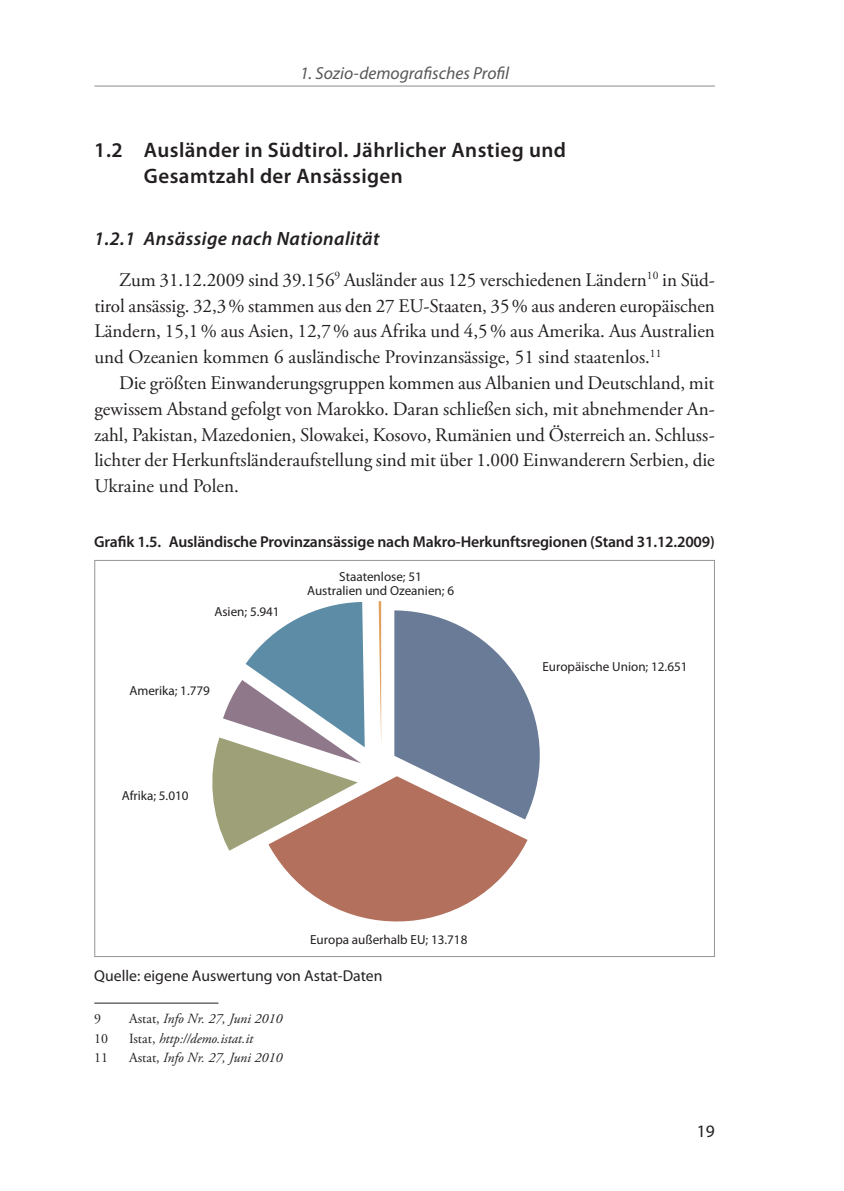
<style>
.page{position:relative;width:844px;height:1191px;background:#fff}
.page>*{position:absolute;margin:0;border:0;box-sizing:border-box;transform-origin:0 0}
.t1{font:600 21px/25.7px "Bfqvmc Myriad Pro";letter-spacing:.02em;color:#231f20}
.t2{font:19.25px/25.7px "Gqcmjk A Garamond Pro";color:#231f20;text-align:justify}
.t3{font:italic 600 19.25px "Mnpmmf Myriad Pro";letter-spacing:.02em;color:#231f20}
.t4{font:italic 17.5px "Ddqqcp Myriad Pro";color:#57585a}
.t5{font:17.5px "Cspbvt Myriad Pro";color:#231f20}
.t6{font:600 15.75px "Bfqvmc Myriad Pro";letter-spacing:-.01em;color:#231f20}
.t7{font:15.75px "Cspbvt Myriad Pro";color:#231f20}
.t8{font:italic 14px "Sjbntm A Garamond Pro";color:#231f20}
.t9{font:14px "Gqcmjk A Garamond Pro";color:#231f20}
.t10{font:13.12px/14px "Vwmfmr Myriad Pro";color:#231f20;text-align:center}
.s1{font-family:"Gqcmjk A Garamond Pro";font-style:normal}
</style>
<div class="page">
<hr style="left:94px;top:86px;width:620px;height:1px;background:#8a8c8f">
<svg style="left:394px;top:610px;width:146px;height:205px"></svg>
<svg style="left:271px;top:776px;width:256px;height:146px;fill:#b2705d"></svg>
<svg style="left:212px;top:602px;width:152px;height:248px"></svg>
<svg style="left:378px;top:601px;width:3px;height:132px"></svg>
<hr style="left:94px;top:1002px;width:124px;height:1px;background:#231f20">
<p class="t4" style="left:300px;top:64px;width:211px">1. Sozio-demografisches Profil</p>
<p class="t1" style="left:144px;top:137px;width:423px;text-indent:-50px">1.2 Ausländer in Südtirol. Jährlicher Anstieg und<br>Gesamtzahl der Ansässigen</p>
<p class="t3" style="left:94px;top:228px;width:286px">1.2.1 Ansässige nach Nationalität</p>
<p class="t2" style="left:94px;top:267px;width:622px;text-indent:25px">Zum 31.12.2009 sind 39.156<sup>9</sup> Ausländer aus 125 verschiedenen Ländern<sup>10</sup> in Süd&shy;tirol ansässig. 32,3% stammen aus den 27 EU-Staaten, 35% aus anderen europäischen Ländern, 15,1% aus Asien, 12,7% aus Afrika und 4,5% aus Amerika. Aus Australien und Ozeanien kommen 6 ausländische Provinzansässige, 51 sind staatenlos.<sup>11</sup></p>
<p class="t2" style="left:94px;top:371px;width:622px;text-indent:25px">Die größten Einwanderungsgruppen kommen aus Albanien und Deutschland, mit gewissem Abstand gefolgt von Marokko. Daran schließen sich, mit abnehmender An&shy;zahl, Pakistan, Mazedonien, Slowakei, Kosovo, Rumänien und Österreich an. Schluss&shy;lichter der Herkunftsländeraufstellung sind mit über 1.000 Einwanderern Serbien, die Ukraine und Polen.</p>
<p class="t6" style="left:94px;top:533px;width:622px">Grafik 1.5. Ausländische Provinzansässige nach Makro-Herkunftsregionen (Stand 31.12.2009)</p>
<p class="t10" style="left:214px;top:604px;width:67px">Asien; 5.941</p>
<p class="t10" style="left:129px;top:683px;width:82px">Amerika; 1.779</p>
<p class="t10" style="left:307px;top:569px;width:148px">Staatenlose; 51<br>Australien und Ozeanien; 6</p>
<p class="t10" style="left:122px;top:788px;width:68px">Afrika; 5.010</p>
<p class="t10" style="left:310px;top:932px;width:159px">Europa außerhalb EU; 13.718</p>
<p class="t7" style="left:94px;top:967px;width:289px">Quelle: eigene Auswertung von Astat-Daten</p>
<p class="t9" style="left:94px;top:1010px;width:8px">9</p>
<p class="t8" style="left:129px;top:1010px;width:155px"><span class="s1">Astat,</span> Info Nr. 27, Juni 2010</p>
<p class="t9" style="left:94px;top:1029px;width:15px">10</p>
<p class="t8" style="left:129px;top:1029px;width:126px"><span class="s1">Istat,</span> http://demo.istat.it</p>
<p class="t9" style="left:94px;top:1049px;width:15px">11</p>
<p class="t8" style="left:129px;top:1049px;width:155px"><span class="s1">Astat,</span> Info Nr. 27, Juni 2010</p>
<p class="t10" style="left:542px;top:660px;width:146px">Europäische Union; 12.651</p>
<p class="t5" style="left:696px;top:1121px;width:19px">19</p>
</div>
